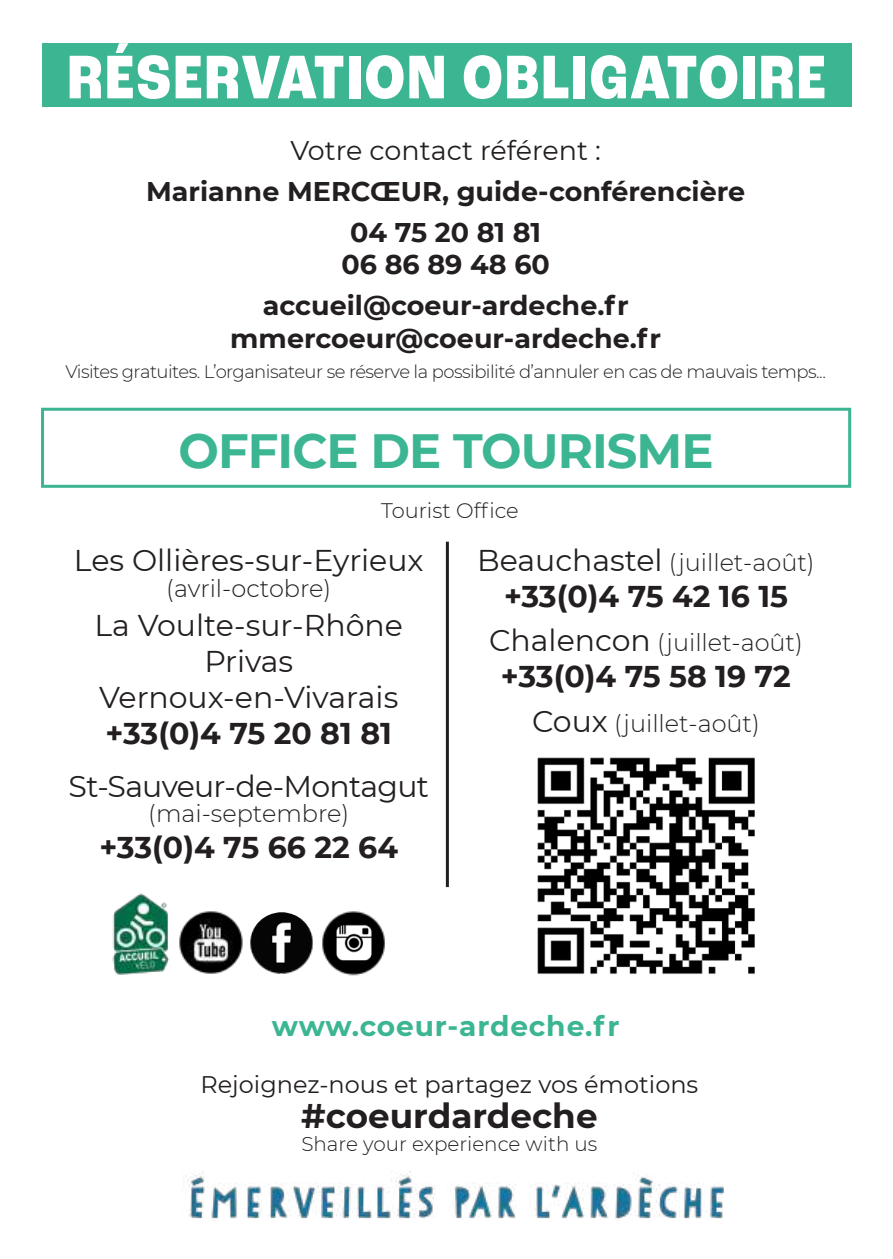
<style>
.page{position:relative;width:893px;height:1259px;background:#fff}
.page>*{position:absolute;margin:0;border:0;box-sizing:border-box;transform-origin:0 0}
.t1{font:800 64.5px "Roc Grotesk";letter-spacing:.05em;color:#fff;scale:.8 1}
.t2{font:700 48px "Montserrat";letter-spacing:-.02em;color:#3cb593}
.t3{font:700 34.2px "Montserrat";color:#231f20}
.t4{font:30px/36px "Montserrat";color:#231f20;text-align:center}
.t5{font:700 30px "Montserrat";color:#231f20}
.t6{font:30px "Montserrat";letter-spacing:-.025em;color:#231f20}
.t7{font:700 28.2px "Montserrat";letter-spacing:.03em;color:#3cb593}
.t8{font:700 27px/40.8px "Montserrat";color:#231f20;text-align:center}
.t9{font:27px "Montserrat";color:#231f20}
.t10{font:300 24px "Montserrat";color:#231f20}
.t11{font:24px "Montserrat";color:#231f20}
.t12{font:300 21px "Montserrat";color:#231f20}
.t13{font:300 20.1px "Montserrat";color:#231f20}
.t14{font:300 18px "Montserrat";letter-spacing:-.03em;color:#231f20}
.s1{font-weight:400;font-size:30px}
</style>
<div class="page">
<div style="left:42px;top:43px;width:809px;height:63px;background:#3cb593"></div>
<img style="left:183px;top:1171px;width:541px;height:48px">
<div style="left:41px;top:408px;width:810px;height:80px;border:3px solid #3cb593"></div>
<hr style="left:446px;top:542px;width:3px;height:345px;background:#231f20">
<img style="left:322px;top:911px;width:63px;height:65px">
<img style="left:250px;top:912px;width:64px;height:62px;border-radius:31px">
<img style="left:179px;top:911px;width:64px;height:63px">
<img style="left:112px;top:893px;width:58px;height:82px">
<img style="left:537px;top:757px;width:218px;height:217px">
<h1 class="t1" style="left:68px;top:37px;width:949px">RÉSERVATION OBLIGATOIRE</h1>
<p class="t9" style="left:290px;top:132px;width:312px">Votre contact référent :</p>
<p class="t8" style="left:146px;top:170px;width:601px">Marianne MERCŒUR, guide-conférencière<br>04 75 20 81 81</p>
<p class="t8" style="left:263px;top:243px;width:367px">06 86 89 48 60 accueil@coeur-ardeche.fr</p>
<p class="t8" style="left:230px;top:316px;width:432px">mmercoeur@coeur-ardeche.fr</p>
<p class="t14" style="left:65px;top:359px;width:762px">Visites gratuites. L’organisateur se réserve la possibilité d’annuler en cas de mauvais temps...</p>
<h2 class="t2" style="left:179px;top:416px;width:536px">OFFICE DE TOURISME</h2>
<p class="t12" style="left:381px;top:496px;width:139px">Tourist Office</p>
<p class="t4" style="left:74px;top:541px;width:351px">Les Ollières-sur-Eyrieux</p>
<p class="t10" style="left:166px;top:572px;width:166px">(avril-octobre)</p>
<p class="t4" style="left:94px;top:606px;width:310px">La Voulte-sur-Rhône<br>Privas<br>Vernoux-en-Vivarais</p>
<p class="t5" style="left:106px;top:711px;width:288px">+33(0)4 75 20 81 81</p>
<p class="t6" style="left:69px;top:765px;width:362px">St-Sauveur-de-Montagut</p>
<p class="t10" style="left:148px;top:797px;width:202px">(mai-septembre)</p>
<p class="t5" style="left:100px;top:826px;width:300px">+33(0)4 75 66 22 64</p>
<p class="t10" style="left:477px;top:546px;width:339px"><span class="s1">Beauchastel</span> (juillet-août)</p>
<p class="t5" style="left:504px;top:574px;width:285px">+33(0)4 75 42 16 15</p>
<p class="t10" style="left:489px;top:626px;width:315px"><span class="s1">Chalencon</span> (juillet-août)</p>
<p class="t5" style="left:501px;top:655px;width:291px">+33(0)4 75 58 19 72</p>
<p class="t10" style="left:532px;top:707px;width:229px"><span class="s1">Coux</span> (juillet-août)</p>
<p class="t7" style="left:272px;top:1005px;width:349px">www.coeur-ardeche.fr</p>
<p class="t11" style="left:200px;top:1067px;width:499px">Rejoignez-nous et partagez vos émotions</p>
<p class="t3" style="left:301px;top:1091px;width:298px">#coeurdardeche</p>
<p class="t13" style="left:301px;top:1130px;width:298px">Share your experience with us</p>
</div>
